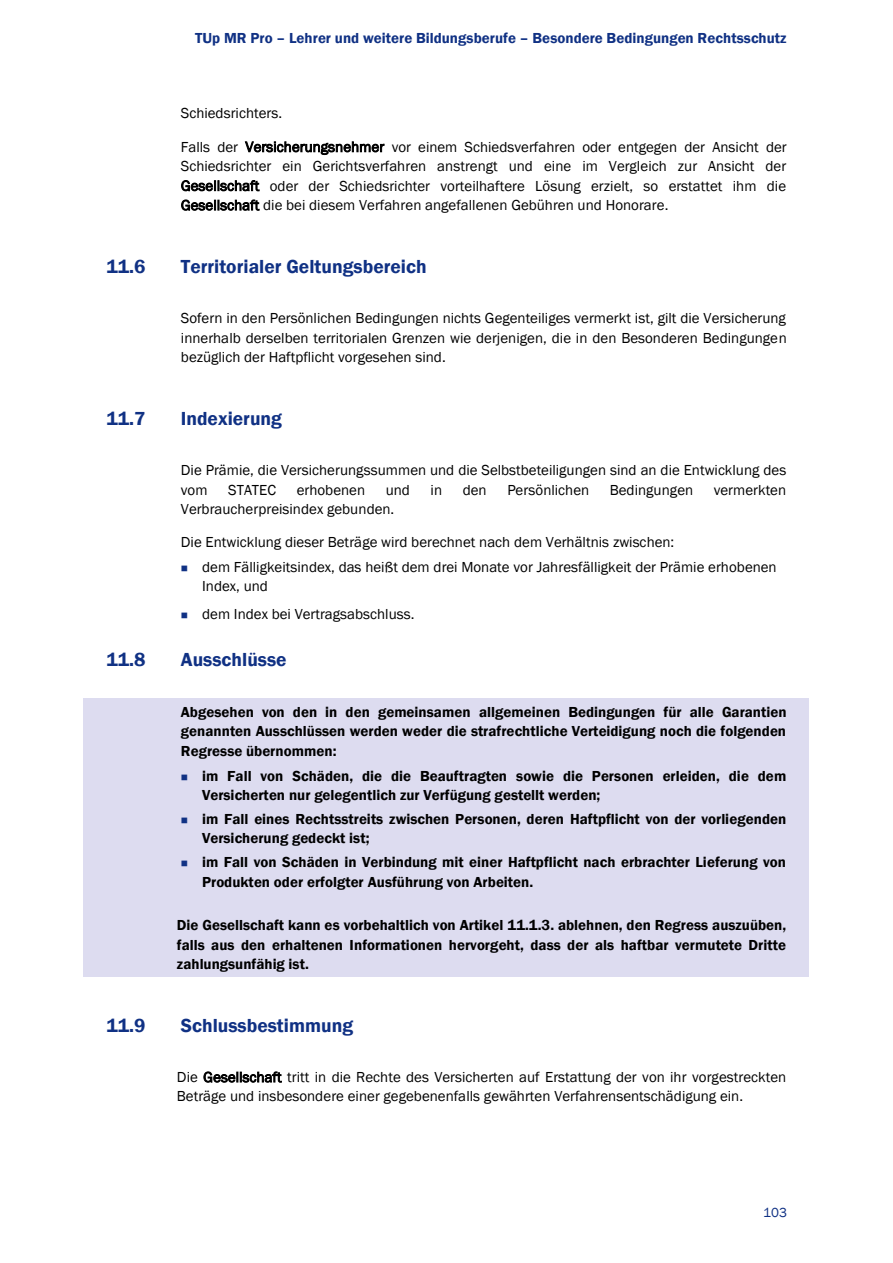
<style>
.page{position:relative;width:893px;height:1263px;background:#fff}
.page>*{position:absolute;margin:0;border:0;box-sizing:border-box;transform-origin:0 0}
.t1{font:19.5px "Franklin Gothic Demi";color:#103184}
.t2{font:15px/19.5px "Franklin Gothic";color:#000}
.t3{font:15px/19.5px "Franklin Gothic Demi";color:#000}
.t4{font:15px "Franklin Gothic Demi";color:#103184}
.t5{font:13.5px "Franklin Gothic";color:#103184}
.s1{color:#103184}
</style>
<div class="page">
<div style="left:83px;top:699px;width:725px;height:278px;background:#dddcf0"></div>
<p class="t4" style="left:195px;top:29px;width:593px">TUp MR Pro – Lehrer und weitere Bildungsberufe – Besondere Bedingungen Rechtsschutz</p>
<p class="t2" style="left:181px;top:103px;width:103px">Schiedsrichters.</p>
<p class="t2" style="left:181px;top:137px;width:607px;text-align:justify">Falls der Versicherungsnehmer vor einem Schiedsverfahren oder entgegen der Ansicht der Schiedsrichter ein Gerichtsverfahren anstrengt und eine im Vergleich zur Ansicht der Gesellschaft oder der Schiedsrichter vorteilhaftere Lösung erzielt, so erstattet ihm die Gesellschaft die bei diesem Verfahren angefallenen Gebühren und Honorare.</p>
<h2 class="t1" style="left:106px;top:255px;width:41px">11.6</h2>
<h2 class="t1" style="left:181px;top:255px;width:247px">Territorialer Geltungsbereich</h2>
<p class="t2" style="left:181px;top:308px;width:607px;text-align:justify">Sofern in den Persönlichen Bedingungen nichts Gegenteiliges vermerkt ist, gilt die Versicherung innerhalb derselben territorialen Grenzen wie derjenigen, die in den Besonderen Bedingungen bezüglich der Haftpflicht vorgesehen sind.</p>
<h2 class="t1" style="left:106px;top:407px;width:41px">11.7</h2>
<h2 class="t1" style="left:181px;top:407px;width:103px">Indexierung</h2>
<p class="t2" style="left:181px;top:460px;width:607px">Die Prämie, die Versicherungssummen und die Selbstbeteiligungen sind an die Entwicklung des vom</p>
<p class="t2" style="left:228px;top:480px;width:50px">STATEC</p>
<p class="t2" style="left:297px;top:480px;width:70px">erhobenen</p>
<p class="t2" style="left:386px;top:480px;width:26px">und</p>
<p class="t2" style="left:431px;top:480px;width:13px">in</p>
<p class="t2" style="left:463px;top:480px;width:25px">den</p>
<p class="t2" style="left:507px;top:480px;width:83px">Persönlichen</p>
<p class="t2" style="left:610px;top:480px;width:85px">Bedingungen</p>
<p class="t2" style="left:714px;top:480px;width:74px">vermerkten</p>
<p class="t2" style="left:181px;top:499px;width:215px">Verbraucherpreisindex gebunden.</p>
<p class="t2" style="left:181px;top:532px;width:495px">Die Entwicklung dieser Beträge wird berechnet nach dem Verhältnis zwischen:</p>
<p class="t2" style="left:202px;top:557px;width:576px;text-indent:-21px"><span class="s1">■</span> dem Fälligkeitsindex, das heißt dem drei Monate vor Jahresfälligkeit der Prämie erhobenen<br>Index, und</p>
<p class="t2" style="left:181px;top:603px;width:235px"><span class="s1">■</span> dem Index bei Vertragsabschluss.</p>
<h2 class="t1" style="left:106px;top:648px;width:41px">11.8</h2>
<h2 class="t1" style="left:181px;top:648px;width:107px">Ausschlüsse</h2>
<p class="t3" style="left:181px;top:701px;width:607px;text-align:justify">Abgesehen von den in den gemeinsamen allgemeinen Bedingungen für alle Garantien genannten Ausschlüssen werden weder die strafrechtliche Verteidigung noch die folgenden Regresse übernommen:</p>
<p class="t3" style="left:202px;top:765px;width:586px;text-indent:-21px"><span class="s1">■</span> im Fall von Schäden, die die Beauftragten sowie die Personen erleiden, die dem<br>Versicherten nur gelegentlich zur Verfügung gestellt werden;</p>
<p class="t3" style="left:202px;top:809px;width:586px;text-indent:-21px"><span class="s1">■</span> im Fall eines Rechtsstreits zwischen Personen, deren Haftpflicht von der vorliegenden<br>Versicherung gedeckt ist;</p>
<p class="t3" style="left:202px;top:852px;width:585px;text-indent:-21px"><span class="s1">■</span> im Fall von Schäden in Verbindung mit einer Haftpflicht nach erbrachter Lieferung von<br>Produkten oder erfolgter Ausführung von Arbeiten.</p>
<p class="t3" style="left:177px;top:915px;width:611px;text-align:justify">Die Gesellschaft kann es vorbehaltlich von Artikel 11.1.3. ablehnen, den Regress auszuüben, falls aus den erhaltenen Informationen hervorgeht, dass der als haftbar vermutete Dritte zahlungsunfähig ist.</p>
<h2 class="t1" style="left:106px;top:1014px;width:41px">11.9</h2>
<h2 class="t1" style="left:181px;top:1014px;width:174px">Schlussbestimmung</h2>
<p class="t2" style="left:177px;top:1067px;width:611px">Die Gesellschaft tritt in die Rechte des Versicherten auf Erstattung der von ihr vorgestreckten<br>Beträge und insbesondere einer gegebenenfalls gewährten Verfahrensentschädigung ein.</p>
<p class="t5" style="left:763px;top:1204px;width:25px">103</p>
</div>
